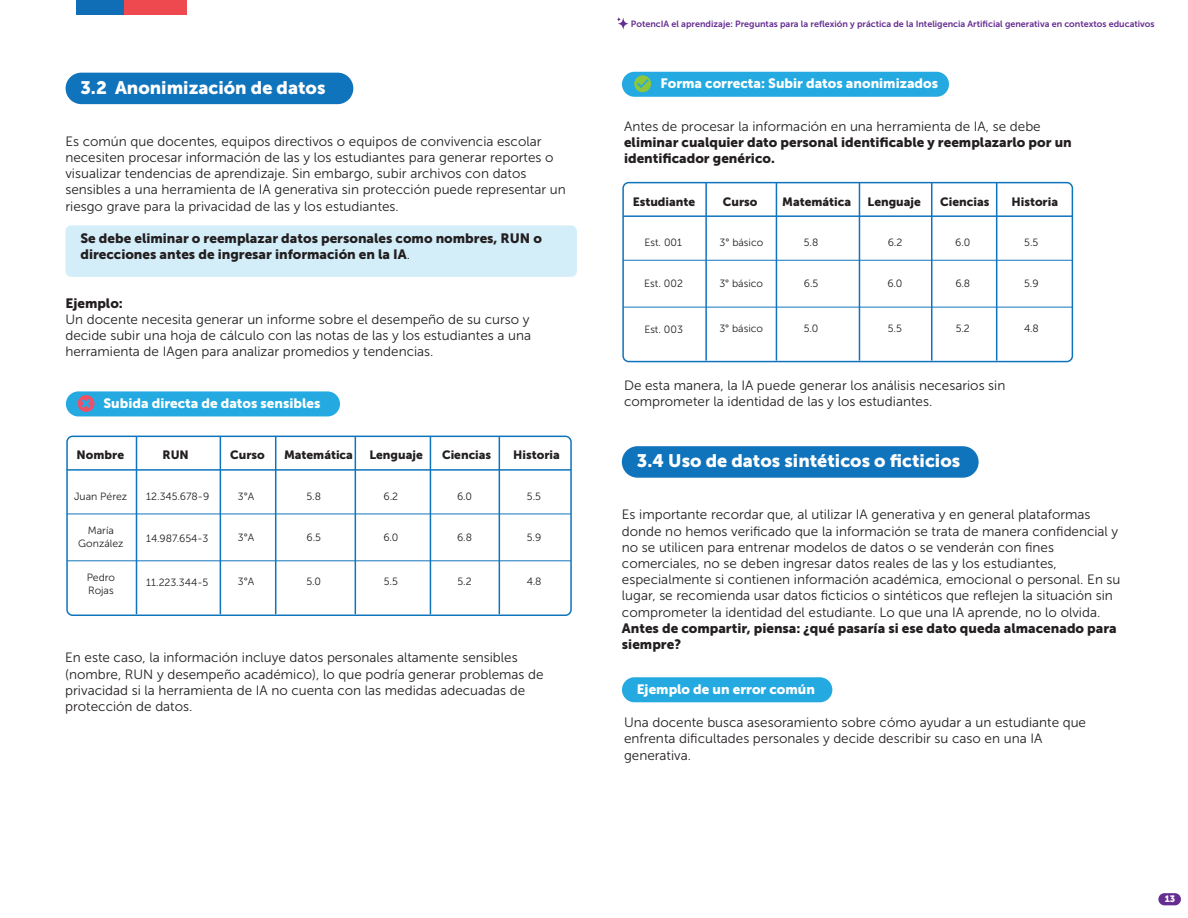
<style>
.page{position:relative;width:1188px;height:918px;background:#fff}
.page>*{position:absolute;margin:0;border:0;box-sizing:border-box;transform-origin:0 0}
.t1{font:18px "Museo Sans 900";color:#fff}
.t2{font:13.5px/16.2px "Museo Sans 300";color:#231f20}
.t3{font:13.5px/16.2px "Museo Sans 900";color:#231f20}
.t4{font:13.5px "Museo Sans 900";color:#fff}
.t5{font:12px "Museo Sans 900";color:#231f20}
.t6{font:10.5px/12.6px "Museo Sans 300";color:#231f20;text-align:center}
.t7{font:9.15px "Museo Sans 900";color:#fff}
.t8{font:9px "Museo Sans 700";color:#652d91}
.s1{font-family:"Museo Sans 300"}
</style>
<div class="page">
<div style="left:1158px;top:893px;width:23px;height:12px;background:#652d91;border-radius:6px"></div>
<div style="left:65px;top:225px;width:512px;height:52px;background:#d4eef9;border-radius:6px"></div>
<div style="left:66px;top:73px;width:287px;height:31px;background:#1074bc;border-radius:16px"></div>
<div style="left:77px;top:0;width:47px;height:15px;background:#106eb7"></div>
<div style="left:124px;top:0;width:62px;height:15px;background:#ef4950"></div>
<svg style="left:617px;top:17px;width:11px;height:12px"></svg>
<div style="left:66px;top:436px;width:506px;height:180px;border:2px solid #1074bc;border-radius:6px"></div>
<hr style="left:67px;top:469px;width:504px;height:2px;background:#1074bc">
<hr style="left:136px;top:436px;width:1px;height:178px;background:#1074bc">
<hr style="left:220px;top:436px;width:1px;height:178px;background:#1074bc">
<hr style="left:275px;top:436px;width:1px;height:178px;background:#1074bc">
<hr style="left:355px;top:436px;width:1px;height:178px;background:#1074bc">
<hr style="left:430px;top:436px;width:1px;height:178px;background:#1074bc">
<hr style="left:499px;top:436px;width:1px;height:178px;background:#1074bc">
<hr style="left:67px;top:514px;width:504px;height:1px;background:#1074bc">
<hr style="left:67px;top:560px;width:504px;height:1px;background:#1074bc">
<div style="left:66px;top:391px;width:274px;height:25px;background:#24aae1;border-radius:13px"></div>
<svg style="left:78px;top:395px;width:16px;height:17px"></svg>
<div style="left:622px;top:182px;width:451px;height:180px;border:2px solid #1074bc;border-radius:6px"></div>
<hr style="left:623px;top:215px;width:449px;height:2px;background:#1074bc">
<hr style="left:705px;top:183px;width:2px;height:178px;background:#1074bc">
<hr style="left:776px;top:183px;width:1px;height:178px;background:#1074bc">
<hr style="left:859px;top:183px;width:1px;height:178px;background:#1074bc">
<hr style="left:931px;top:183px;width:1px;height:178px;background:#1074bc">
<hr style="left:996px;top:183px;width:1px;height:178px;background:#1074bc">
<hr style="left:623px;top:260px;width:449px;height:1px;background:#1074bc">
<hr style="left:623px;top:307px;width:449px;height:1px;background:#1074bc">
<div style="left:622px;top:72px;width:327px;height:25px;background:#24aae1;border-radius:13px"></div>
<svg style="left:634px;top:75px;width:17px;height:17px"></svg>
<div style="left:622px;top:446px;width:357px;height:32px;background:#1074bc;border-radius:16px"></div>
<div style="left:622px;top:677px;width:210px;height:25px;background:#24aae1;border-radius:13px"></div>
<h1 class="t1" style="left:80px;top:77px;width:247px">3.2 Anonimización de datos</h1>
<p class="t2" style="left:65px;top:133px;width:502px">Es común que docentes, equipos directivos o equipos de convivencia escolar necesiten procesar información de las y los estudiantes para generar reportes o visualizar tendencias de aprendizaje. Sin embargo, subir archivos con datos sensibles a una herramienta de IA generativa sin protección puede representar un riesgo grave para la privacidad de las y los estudiantes.</p>
<p class="t3" style="left:80px;top:230px;width:463px">Se debe eliminar o reemplazar datos personales como nombres, RUN o direcciones antes de ingresar información en la IA<span class="s1">.</span></p>
<p class="t3" style="left:65px;top:295px;width:59px">Ejemplo:</p>
<p class="t2" style="left:65px;top:311px;width:467px;text-align:justify">Un docente necesita generar un informe sobre el desempeño de su curso y decide subir una hoja de cálculo con las notas de las y los estudiantes a una herramienta de IAgen para analizar promedios y tendencias.</p>
<p class="t4" style="left:103px;top:395px;width:218px">Subida directa de datos sensibles</p>
<p class="t5" style="left:77px;top:448px;width:49px">Nombre</p>
<p class="t5" style="left:163px;top:448px;width:28px">RUN</p>
<p class="t5" style="left:230px;top:448px;width:36px">Curso</p>
<p class="t5" style="left:284px;top:448px;width:70px">Matemática</p>
<p class="t5" style="left:369px;top:448px;width:55px">Lenguaje</p>
<p class="t5" style="left:442px;top:448px;width:51px">Ciencias</p>
<p class="t5" style="left:513px;top:448px;width:48px">Historia</p>
<p class="t6" style="left:74px;top:490px;width:55px">Juan Pérez</p>
<p class="t6" style="left:146px;top:490px;width:65px">12.345.678-9</p>
<p class="t6" style="left:238px;top:490px;width:18px">3°A</p>
<p class="t6" style="left:307px;top:490px;width:16px">5.8</p>
<p class="t6" style="left:384px;top:490px;width:16px">6.2</p>
<p class="t6" style="left:457px;top:490px;width:17px">6.0</p>
<p class="t6" style="left:527px;top:490px;width:16px">5.5</p>
<p class="t6" style="left:78px;top:525px;width:47px">María<br>González</p>
<p class="t6" style="left:146px;top:532px;width:64px">14.987.654-3</p>
<p class="t6" style="left:238px;top:531px;width:18px">3°A</p>
<p class="t6" style="left:307px;top:531px;width:16px">6.5</p>
<p class="t6" style="left:383px;top:531px;width:17px">6.0</p>
<p class="t6" style="left:457px;top:531px;width:16px">6.8</p>
<p class="t6" style="left:527px;top:531px;width:16px">5.9</p>
<p class="t6" style="left:87px;top:571px;width:30px;text-align:left">Pedro<br>Rojas</p>
<p class="t6" style="left:146px;top:577px;width:64px">11.223.344-5</p>
<p class="t6" style="left:238px;top:575px;width:18px">3°A</p>
<p class="t6" style="left:307px;top:575px;width:16px">5.0</p>
<p class="t6" style="left:384px;top:575px;width:16px">5.5</p>
<p class="t6" style="left:457px;top:575px;width:16px">5.2</p>
<p class="t6" style="left:527px;top:575px;width:16px">4.8</p>
<p class="t2" style="left:65px;top:650px;width:480px">En este caso, la información incluye datos personales altamente sensibles (nombre, RUN y desempeño académico), lo que podría generar problemas de privacidad si la herramienta de IA no cuenta con las medidas adecuadas de protección de datos.</p>
<p class="t8" style="left:631px;top:19px;width:525px">PotencIA el aprendizaje: Preguntas para la reflexión y práctica de la Inteligencia Artificial generativa en contextos educativos</p>
<p class="t4" style="left:660px;top:76px;width:279px">Forma correcta: Subir datos anonimizados</p>
<p class="t2" style="left:624px;top:118px;width:418px">Antes de procesar la información en una herramienta de IA, se debe</p>
<p class="t3" style="left:624px;top:134px;width:449px">eliminar cualquier dato personal identificable y reemplazarlo por un identificador genérico.</p>
<p class="t5" style="left:633px;top:195px;width:64px">Estudiante</p>
<p class="t5" style="left:723px;top:195px;width:36px">Curso</p>
<p class="t5" style="left:782px;top:195px;width:70px">Matemática</p>
<p class="t5" style="left:868px;top:195px;width:55px">Lenguaje</p>
<p class="t5" style="left:940px;top:195px;width:51px">Ciencias</p>
<p class="t5" style="left:1011px;top:195px;width:48px">Historia</p>
<p class="t6" style="left:644px;top:236px;width:39px">Est. 001</p>
<p class="t6" style="left:720px;top:236px;width:45px">3° básico</p>
<p class="t6" style="left:804px;top:236px;width:16px">5.8</p>
<p class="t6" style="left:888px;top:236px;width:16px">6.2</p>
<p class="t6" style="left:1024px;top:236px;width:16px">5.5</p>
<p class="t6" style="left:719px;top:277px;width:45px">3° básico</p>
<p class="t6" style="left:804px;top:277px;width:16px">6.5</p>
<p class="t6" style="left:888px;top:277px;width:17px">6.0</p>
<p class="t6" style="left:1024px;top:277px;width:16px">5.9</p>
<p class="t6" style="left:719px;top:322px;width:45px">3° básico</p>
<p class="t6" style="left:804px;top:322px;width:16px">5.0</p>
<p class="t6" style="left:888px;top:322px;width:16px">5.5</p>
<p class="t6" style="left:1024px;top:322px;width:16px">4.8</p>
<p class="t6" style="left:955px;top:236px;width:17px">6.0</p>
<p class="t6" style="left:955px;top:277px;width:16px">6.8</p>
<p class="t6" style="left:956px;top:322px;width:16px">5.2</p>
<p class="t6" style="left:644px;top:278px;width:40px">Est. 002</p>
<p class="t6" style="left:644px;top:323px;width:40px">Est. 003</p>
<p class="t2" style="left:624px;top:377px;width:383px">De esta manera, la IA puede generar los análisis necesarios sin comprometer la identidad de las y los estudiantes.</p>
<h1 class="t1" style="left:637px;top:451px;width:325px">3.4 Uso de datos sintéticos o ficticios</h1>
<p class="t2" style="left:622px;top:507px;width:500px">Es importante recordar que, al utilizar IA generativa y en general plataformas donde no hemos verificado que la información se trata de manera confidencial y no se utilicen para entrenar modelos de datos o se venderán con fines comerciales, no se deben ingresar datos reales de las y los estudiantes, especialmente si contienen información académica, emocional o personal. En su lugar, se recomienda usar datos ficticios o sintéticos que reflejen la situación sin comprometer la identidad del estudiante. Lo que una IA aprende, no lo olvida.</p>
<p class="t3" style="left:622px;top:620px;width:496px">Antes de compartir, piensa: ¿qué pasaría si ese dato queda almacenado para siempre?</p>
<p class="t4" style="left:637px;top:681px;width:180px">Ejemplo de un error común</p>
<p class="t2" style="left:624px;top:714px;width:464px">Una docente busca asesoramiento sobre cómo ayudar a un estudiante que enfrenta dificultades personales y decide describir su caso en una IA generativa.</p>
<p class="t7" style="left:1165px;top:894px;width:12px">13</p>
</div>
